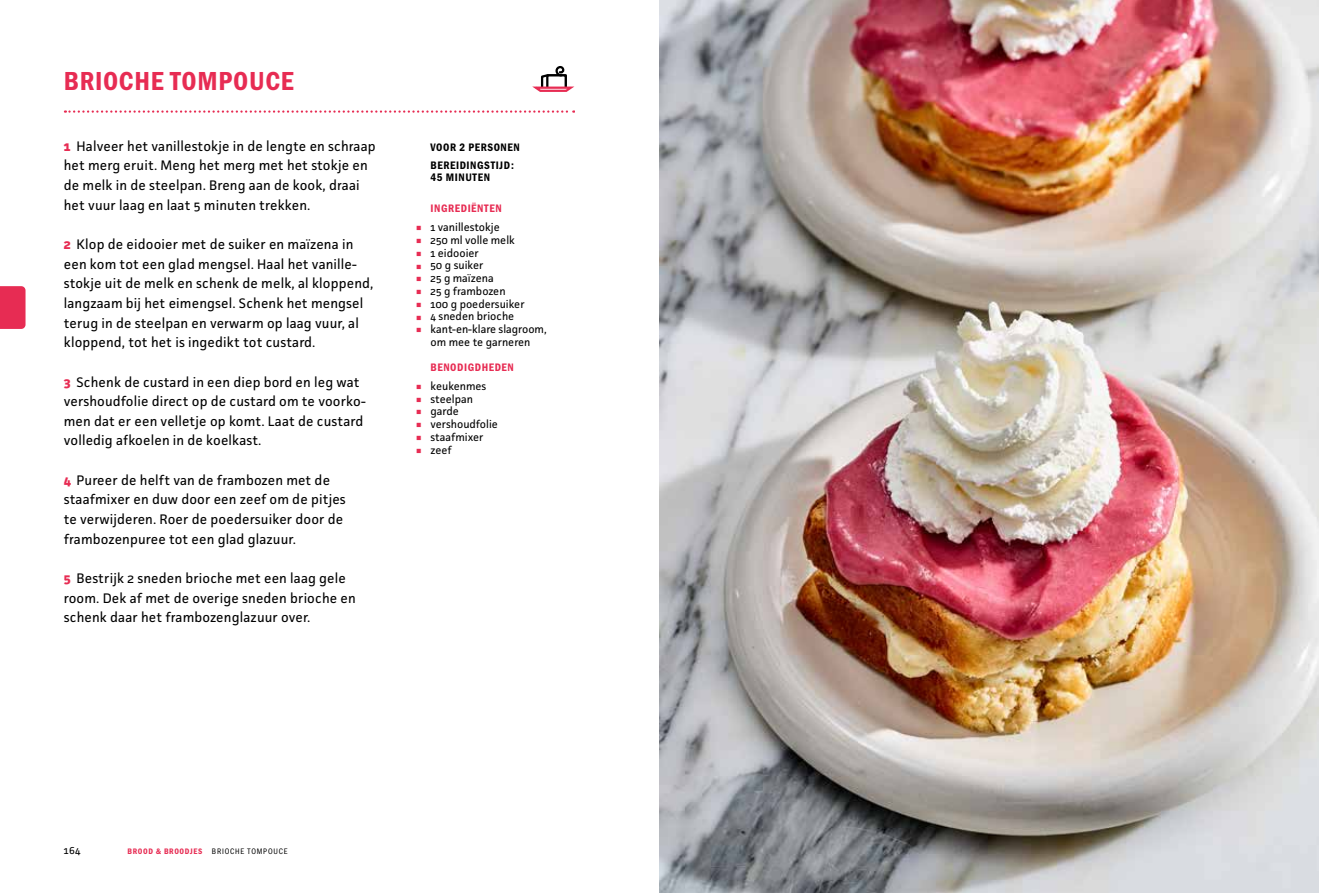
<style>
.page{position:relative;width:1319px;height:893px;background:#fff}
.page>*{position:absolute;margin:0;border:0;box-sizing:border-box;transform-origin:0 0}
.t1{font:39.15px "Franklin Gothic URW Con Boo";color:#e72c53;scale:1.15 1}
.t2{font:27px "Franklin Gothic URW Con Dem";letter-spacing:.025em;color:#e72c53}
.t3{font:13.8px/19.6px "Facit";letter-spacing:.01em;color:#000}
.t4{font:11.25px/12.8px "Facit";color:#000}
.t5{font:11.25px/18.3px "Franklin Gothic URW Con Dem";letter-spacing:.05em;color:#000}
.t6{font:11.25px "Franklin Gothic URW Con Dem";letter-spacing:.05em;color:#e72c53}
.t7{font:10.95px "Facit";color:#000}
.t8{font:8.25px "Franklin Gothic URW Con Dem";letter-spacing:.075em;color:#e72c53}
.t9{font:8.25px "Franklin Gothic URW Con Boo";color:#000}
.s1{font-weight:700;font-size:14.1px;color:#e72c53}
.s2{font-family:"Franklin Gothic URW Con Boo";color:#000}
</style>
<div class="page">
<svg style="left:0;top:286px;width:26px;height:43px"></svg>
<svg style="left:65px;top:110px;width:509px;height:3px"></svg>
<img style="left:659px;top:0;width:659px;height:893px">
<svg style="left:532px;top:66px;width:43px;height:26px"></svg>
<h2 class="t2" style="left:64px;top:63px;width:231px">BRIOCHE TOMPOUCE</h2>
<p class="t3" style="left:64px;top:136px;width:313px"><span class="s1">1</span> Halveer het vanillestokje in de lengte en schraap het merg eruit. Meng het merg met het stokje en de melk in de steelpan. Breng aan de kook, draai het vuur laag en laat 5 minuten trekken.</p>
<p class="t3" style="left:64px;top:234px;width:311px"><span class="s1">2</span> Klop de eidooier met de suiker en maïzena in een kom tot een glad mengsel. Haal het vanille&shy;stokje uit de melk en schenk de melk, al kloppend, langzaam bij het eimengsel. Schenk het mengsel terug in de steelpan en verwarm op laag vuur, al kloppend, tot het is ingedikt tot custard.</p>
<p class="t3" style="left:64px;top:372px;width:303px"><span class="s1">3</span> Schenk de custard in een diep bord en leg wat vershoudfolie direct op de custard om te voorko&shy;men dat er een velletje op komt. Laat de custard volledig afkoelen in de koelkast.</p>
<p class="t3" style="left:64px;top:470px;width:283px"><span class="s1">4</span> Pureer de helft van de frambozen met de staafmixer en duw door een zeef om de pitjes te verwijderen. Roer de poedersuiker door de frambozenpuree tot een glad glazuur.</p>
<p class="t3" style="left:64px;top:568px;width:293px"><span class="s1">5</span> Bestrijk 2 sneden brioche met een laag gele room. Dek af met de overige sneden brioche en schenk daar het frambozenglazuur over.</p>
<p class="t5" style="left:430px;top:137px;width:91px">VOOR 2 PERSONEN<br>BEREIDINGSTIJD:</p>
<p class="t5" style="left:430px;top:168px;width:61px">45 MINUTEN</p>
<p class="t6" style="left:430px;top:201px;width:73px">INGREDIËNTEN</p>
<h1 class="t1" style="left:413px;top:201px;width:11px">·</h1>
<p class="t4" style="left:430px;top:221px;width:71px">1 vanillestokje</p>
<h1 class="t1" style="left:413px;top:214px;width:11px">·</h1>
<p class="t4" style="left:430px;top:233px;width:86px">250 ml volle melk</p>
<h1 class="t1" style="left:413px;top:227px;width:11px">·</h1>
<p class="t4" style="left:430px;top:246px;width:50px">1 eidooier</p>
<h1 class="t1" style="left:413px;top:239px;width:11px">·</h1>
<p class="t4" style="left:430px;top:259px;width:54px">50 g suiker</p>
<h1 class="t1" style="left:413px;top:252px;width:11px">·</h1>
<p class="t4" style="left:430px;top:272px;width:65px">25 g maïzena</p>
<h1 class="t1" style="left:413px;top:265px;width:11px">·</h1>
<p class="t4" style="left:430px;top:284px;width:76px">25 g frambozen</p>
<h1 class="t1" style="left:413px;top:278px;width:11px">·</h1>
<p class="t4" style="left:430px;top:297px;width:96px">100 g poedersuiker</p>
<h1 class="t1" style="left:413px;top:290px;width:11px">·</h1>
<p class="t4" style="left:430px;top:310px;width:85px">4 sneden brioche</p>
<h1 class="t1" style="left:413px;top:303px;width:11px">·</h1>
<p class="t4" style="left:430px;top:323px;width:118px">kant-en-klare slagroom, om mee te garneren</p>
<p class="t6" style="left:430px;top:360px;width:85px">BENODIGDHEDEN</p>
<h1 class="t1" style="left:413px;top:360px;width:11px">·</h1>
<p class="t4" style="left:430px;top:379px;width:57px">keukenmes</p>
<h1 class="t1" style="left:413px;top:373px;width:11px">·</h1>
<p class="t4" style="left:430px;top:392px;width:44px">steelpan</p>
<h1 class="t1" style="left:413px;top:385px;width:11px">·</h1>
<p class="t4" style="left:430px;top:405px;width:30px">garde</p>
<h1 class="t1" style="left:413px;top:398px;width:11px">·</h1>
<p class="t4" style="left:430px;top:418px;width:69px">vershoudfolie</p>
<h1 class="t1" style="left:413px;top:411px;width:11px">·</h1>
<p class="t4" style="left:430px;top:430px;width:54px">staafmixer</p>
<h1 class="t1" style="left:413px;top:424px;width:11px">·</h1>
<p class="t4" style="left:430px;top:443px;width:22px">zeef</p>
<p class="t7" style="left:64px;top:843px;width:18px">164</p>
<p class="t8" style="left:128px;top:846px;width:100px">BROOD &amp; BROODJES <span class="s2">BRIOCHE</span></p>
<p class="t9" style="left:247px;top:846px;width:37px">TOMPOUCE</p>
</div>
